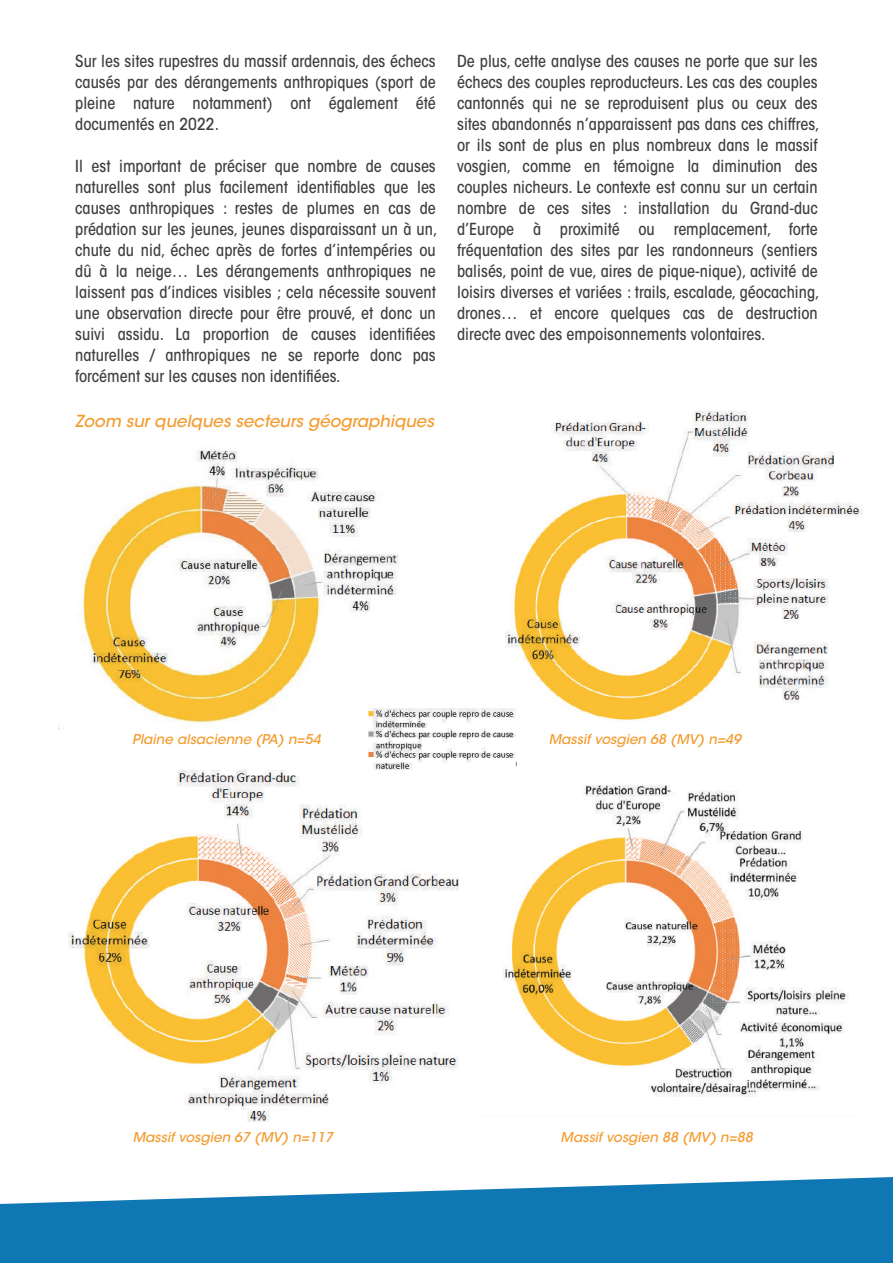
<style>
.page{position:relative;width:893px;height:1263px;background:#fff}
.page>*{position:absolute;margin:0;border:0;box-sizing:border-box;transform-origin:0 0}
.t1{font:500 condensed 16.5px/21px "ITC Avant Garde Std";color:#3e3e3f;text-align:justify}
.t2{font:italic 500 16.5px "ITC Avant Garde Std";color:#f39c30}
.t3{font:italic 500 13.5px "ITC Avant Garde Std";color:#f39c30}
</style>
<div class="page">
<svg style="left:0;top:1177px;width:893px;height:86px;fill:#0e77b4"></svg>
<img style="left:58px;top:450px;width:342px;height:280px">
<img style="left:505px;top:411px;width:358px;height:309px">
<img style="left:69px;top:770px;width:389px;height:352px">
<img style="left:503px;top:785px;width:346px;height:312px">
<img style="left:364px;top:709px;width:152px;height:61px">
<p class="t1" style="left:75px;top:52px;width:362px">Sur les sites rupestres du massif ardennais, des échecs causés par des dérangements anthropiques (sport de pleine nature notamment) ont également été documentés en 2022.</p>
<p class="t1" style="left:75px;top:157px;width:364px">Il est important de préciser que nombre de causes naturelles sont plus facilement identifiables que les causes anthropiques : restes de plumes en cas de prédation sur les jeunes, jeunes disparaissant un à un, chute du nid, échec après de fortes d’intempéries ou dû à la neige… Les dérangements anthropiques ne laissent pas d’indices visibles ; cela nécessite souvent une observation directe pour être prouvé, et donc un suivi assidu. La proportion de causes identifiées naturelles / anthropiques ne se reporte donc pas forcément sur les causes non identifiées.</p>
<p class="t2" style="left:75px;top:414px;width:360px">Zoom sur quelques secteurs géographiques</p>
<p class="t1" style="left:457px;top:52px;width:364px">De plus, cette analyse des causes ne porte que sur les échecs des couples reproducteurs. Les cas des couples cantonnés qui ne se reproduisent plus ou ceux des sites abandonnés n’apparaissent pas dans ces chiffres, or ils sont de plus en plus nombreux dans le massif vosgien, comme en témoigne la diminution des couples nicheurs. Le contexte est connu sur un certain nombre de ces sites : installation du Grand-duc d’Europe à proximité ou remplacement, forte fréquentation des sites par les randonneurs (sentiers balisés, point de vue, aires de pique-nique), activité de loisirs diverses et variées : trails, escalade, géocaching, drones… et encore quelques cas de destruction directe avec des empoisonnements volontaires.</p>
<p class="t3" style="left:132px;top:734px;width:190px">Plaine alsacienne (PA) n=54</p>
<p class="t3" style="left:549px;top:734px;width:194px">Massif vosgien 68 (MV) n=49</p>
<p class="t3" style="left:133px;top:1132px;width:202px">Massif vosgien 67 (MV) n=117</p>
<p class="t3" style="left:561px;top:1132px;width:194px">Massif vosgien 88 (MV) n=88</p>
</div>
